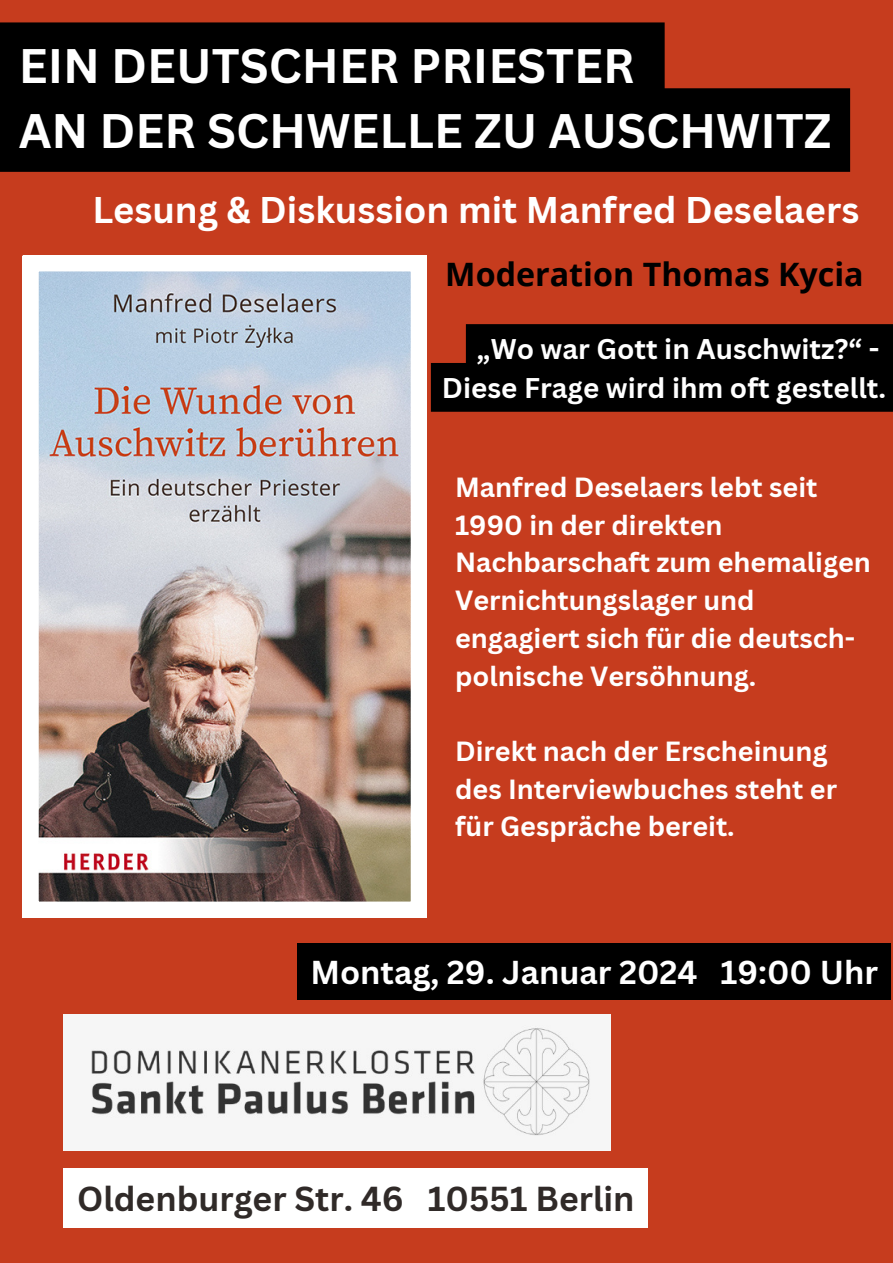
<style>
.page{position:relative;width:893px;height:1263px;background:#c63c1e}
.page>*{position:absolute;margin:0;border:0;box-sizing:border-box;transform-origin:0 0}
.t1{font:700 47.17px "Canva Sans";color:#fff}
.t2{font:700 36.15px "Canva Sans";color:#fff}
.t3{font:700 33.75px "Canva Sans";color:#302a28}
.t4{font:700 32.25px "Canva Sans";color:#fff}
.t5{font:700 32.25px "Open Sans";color:#000}
.t6{font:700 27.75px "Canva Sans";color:#fff}
.t7{font:700 27px/37.7px "Canva Sans";color:#fff}
</style>
<div class="page">
<img style="left:23px;top:256px;width:403px;height:661px">
<img style="left:64px;top:1014px;width:546px;height:136px">
<svg style="left:0;top:22px;width:850px;height:150px;fill:#000"></svg>
<div style="left:297px;top:943px;width:594px;height:56px;background:#000"></div>
<div style="left:64px;top:1168px;width:584px;height:60px;background:#fff"></div>
<div style="left:431px;top:324px;width:462px;height:88px;background:#000"></div>
<p class="t1" style="left:19px;top:32px;width:617px">EIN DEUTSCHER PRIESTER</p>
<p class="t1" style="left:19px;top:98px;width:814px">AN DER SCHWELLE ZU AUSCHWITZ</p>
<p class="t2" style="left:92px;top:185px;width:768px">Lesung &amp; Diskussion mit Manfred Deselaers</p>
<p class="t5" style="left:445px;top:252px;width:420px">Moderation Thomas Kycia</p>
<p class="t6" style="left:477px;top:329px;width:404px">„Wo war Gott in Auschwitz?“ -</p>
<p class="t6" style="left:442px;top:368px;width:446px">Diese Frage wird ihm oft gestellt.</p>
<p class="t7" style="left:455px;top:468px;width:417px">Manfred Deselaers lebt seit<br>1990 in der direkten<br>Nachbarschaft zum ehemaligen<br>Vernichtungslager und engagiert sich für die deutsch&shy;polnische Versöhnung.</p>
<p class="t7" style="left:455px;top:732px;width:383px">Direkt nach der Erscheinung des Interviewbuches steht er für Gespräche bereit.</p>
<p class="t4" style="left:310px;top:949px;width:569px">Montag, 29. Januar 2024 19:00 Uhr</p>
<p class="t3" style="left:77px;top:1175px;width:559px">Oldenburger Str. 46 10551 Berlin</p>
</div>
